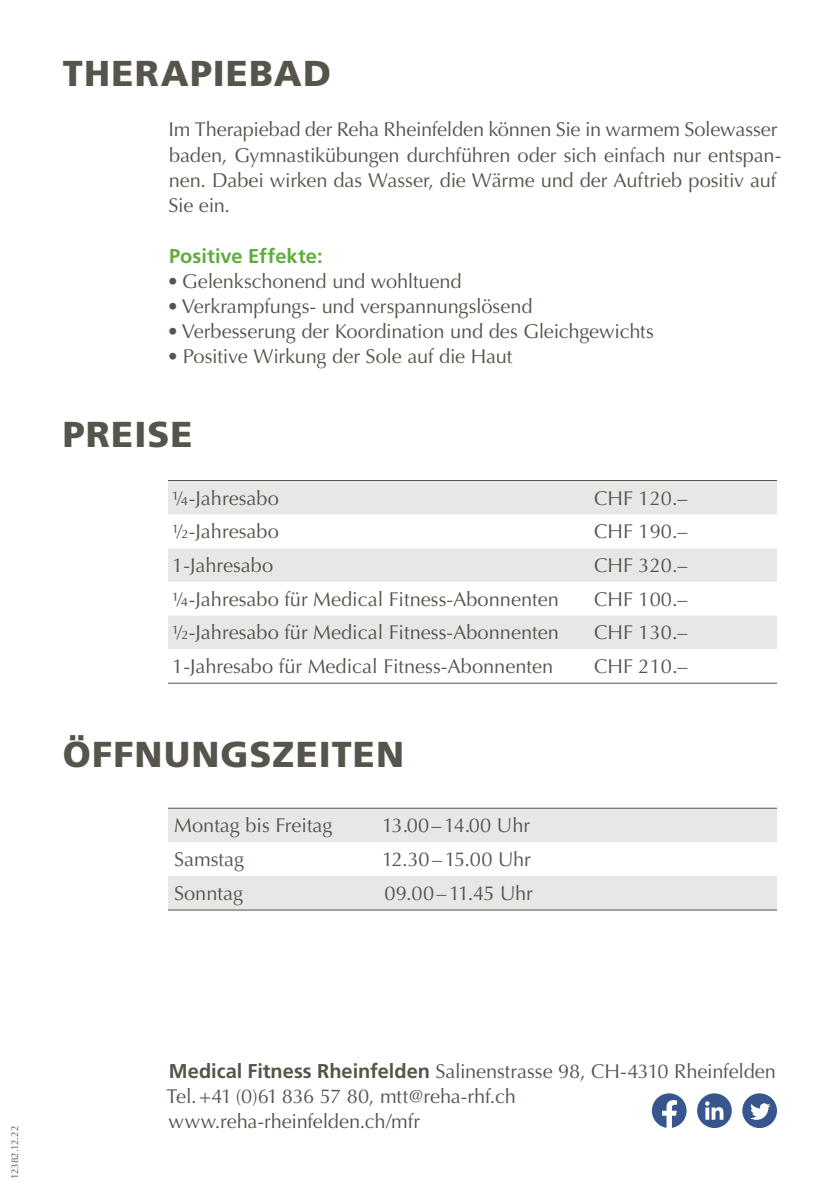
<style>
.page{position:relative;width:840px;height:1191px;background:#fff}
.page>*{position:absolute;margin:0;border:0;box-sizing:border-box;transform-origin:0 0}
.REHA_Titel-3{font:900 36px "Frutiger LT Pro";letter-spacing:.03em;color:#57544b}
.REHA_Grundtext{font:20px/25.2px "Optima";letter-spacing:-.01em;color:#57544b}
.REHA_Tabelle_Grundte{font:20px "Optima";color:#57544b}
.REHA_Grundtext_lb{font:20px/25.2px "Optima";letter-spacing:-.01em;color:#57544b}
.REHA_Zwischentitel{font:700 20px "Frutiger LT Pro";color:#5ead3d}
.REHA_Tabelle_Grundte-2{font:20px "Optima";letter-spacing:-.025em;color:#57544b}
.REHA_Tabelle_Grundte-3{font:20px "Optima";letter-spacing:-.02em;color:#57544b}
.REHA_Dokumentnummer{font:10px "Optima";letter-spacing:-.005em;color:#57544b}
.s1{font-family:"Optima LT Std"}
.s2{font-family:"Frutiger LT Pro";font-weight:700}
</style>
<div class="page">
<div style="left:168px;top:808px;width:608px;height:101px;background:#e7e7e7"></div>
<svg style="left:168px;top:842px;width:608px;height:34px"></svg>
<hr style="left:168px;top:909px;width:210px;height:1px;background:#57544b">
<hr style="left:378px;top:909px;width:398px;height:1px;background:#57544b">
<hr style="left:168px;top:807px;width:210px;height:1px;background:#57544b">
<hr style="left:378px;top:807px;width:398px;height:1px;background:#57544b">
<div style="left:168px;top:481px;width:608px;height:33px;background:#e7e7e7"></div>
<svg style="left:168px;top:548px;width:608px;height:101px;fill:#e7e7e7"></svg>
<hr style="left:587px;top:682px;width:189px;height:1px;background:#57544b">
<hr style="left:168px;top:682px;width:419px;height:1px;background:#57544b">
<hr style="left:168px;top:480px;width:419px;height:1px;background:#57544b">
<hr style="left:587px;top:480px;width:189px;height:1px;background:#57544b">
<svg style="left:742px;top:1093px;width:34px;height:35px"></svg>
<svg style="left:697px;top:1093px;width:34px;height:35px"></svg>
<svg style="left:651px;top:1093px;width:35px;height:34px"></svg>
<p class="REHA_Titel-3" style="left:63px;top:52px;width:269px">THERAPIEBAD</p>
<p class="REHA_Grundtext" style="left:168px;top:117px;width:614px">Im Therapiebad der Reha Rheinfelden können Sie in warmem Solewasser baden, Gymnastikübungen durchführen oder sich einfach nur entspan&shy;nen. Dabei wirken das Wasser, die Wärme und der Auftrieb positiv auf Sie ein.</p>
<p class="REHA_Zwischentitel" style="left:169px;top:244px;width:155px">Positive Effekte:</p>
<p class="REHA_Grundtext" style="left:167px;top:269px;width:296px">• Gelenkschonend und wohltuend</p>
<p class="REHA_Grundtext" style="left:167px;top:294px;width:367px">•Verkrampfungs- und verspannungslösend</p>
<p class="REHA_Grundtext" style="left:167px;top:319px;width:488px">•Verbesserung der Koordination und des Gleichgewichts</p>
<p class="REHA_Grundtext" style="left:167px;top:344px;width:347px">• Positive Wirkung der Sole auf die Haut</p>
<p class="REHA_Titel-3" style="left:63px;top:413px;width:131px">PREISE</p>
<p class="REHA_Tabelle_Grundte" style="left:172px;top:486px;width:108px">¼-Jahresabo</p>
<p class="REHA_Tabelle_Grundte" style="left:593px;top:486px;width:95px">CHF 120.–</p>
<p class="REHA_Tabelle_Grundte" style="left:172px;top:520px;width:108px">½-Jahresabo</p>
<p class="REHA_Tabelle_Grundte" style="left:593px;top:520px;width:95px">CHF 190.–</p>
<p class="REHA_Tabelle_Grundte" style="left:172px;top:553px;width:102px">1-Jahresabo</p>
<p class="REHA_Tabelle_Grundte" style="left:593px;top:553px;width:95px">CHF 320.–</p>
<p class="REHA_Tabelle_Grundte" style="left:172px;top:587px;width:388px">¼-Jahresabo für Medical Fitness-Abonnenten</p>
<p class="REHA_Tabelle_Grundte" style="left:593px;top:587px;width:95px">CHF 100.–</p>
<p class="REHA_Tabelle_Grundte" style="left:172px;top:620px;width:388px">½-Jahresabo für Medical Fitness-Abonnenten</p>
<p class="REHA_Tabelle_Grundte" style="left:593px;top:620px;width:95px">CHF 130.–</p>
<p class="REHA_Tabelle_Grundte" style="left:172px;top:654px;width:382px">1-Jahresabo für Medical Fitness-Abonnenten</p>
<p class="REHA_Tabelle_Grundte" style="left:593px;top:654px;width:95px">CHF 210.–</p>
<p class="REHA_Titel-3" style="left:63px;top:732px;width:342px">ÖFFNUNGSZEITEN</p>
<p class="REHA_Tabelle_Grundte" style="left:174px;top:814px;width:160px">Montag bis Freitag</p>
<p class="REHA_Tabelle_Grundte" style="left:382px;top:814px;width:149px">13.<span class="s1">00</span>– 14.<span class="s1">00</span> Uhr</p>
<p class="REHA_Tabelle_Grundte" style="left:174px;top:847px;width:71px">Samstag</p>
<p class="REHA_Tabelle_Grundte-2" style="left:382px;top:847px;width:150px">12.30–15.00 Uhr</p>
<p class="REHA_Tabelle_Grundte" style="left:174px;top:881px;width:70px">Sonntag</p>
<p class="REHA_Tabelle_Grundte-3" style="left:384px;top:881px;width:149px">09.00–11.45 Uhr</p>
<p class="REHA_Dokumentnummer" style="left:9px;top:1179px;width:55px;rotate:-90deg">12382.12.22</p>
<p class="REHA_Grundtext_lb" style="left:169px;top:1058px;width:608px"><span class="s2">Medical Fitness Rheinfelden</span> Salinenstrasse 98, CH-4310 Rheinfelden</p>
<p class="REHA_Grundtext_lb" style="left:166px;top:1083px;width:350px">Tel.+41 (0)61 836 57 80, mtt@reha-rhf.ch www.reha-rheinfelden.ch/mfr</p>
</div>
